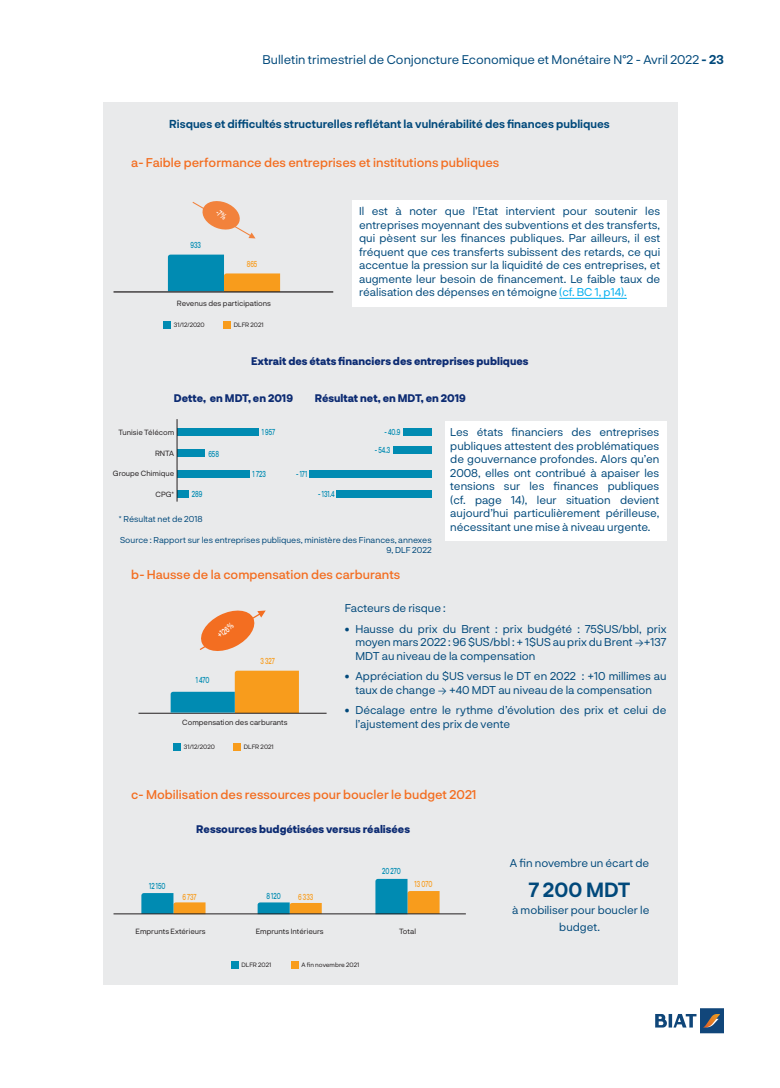
<style>
.page{position:relative;width:780px;height:1088px;background:#fff}
.page>*{position:absolute;margin:0;border:0;box-sizing:border-box;transform-origin:0 0}
.t1{font:700 20px "Neurial Grotesk";color:#01497b}
.t2{font:500 12.5px "Neurial Grotesk";color:#f36e21}
.t3{font:12.5px "Neurial Grotesk";color:#01497b}
.t4{font:11.25px/13.5px "Neurial Grotesk";color:#01497b;text-align:justify}
.t5{font:700 11.25px "Neurial Grotesk";color:#01497b}
.t6{font:800 10.62px "Neurial Grotesk";color:#0d2c73}
.t7{font:8.5px/10.2px "Neurial Grotesk";color:#01497b;text-align:right}
.t8{font:500 8.5px "Neurial Grotesk";color:#008bb2;scale:.7 1}
.t9{font:500 8.5px "Neurial Grotesk";color:#f89c1c;scale:.7 1}
.t10{font:500 8.5px "Neurial Grotesk";color:#fff;scale:.7 1}
.t11{font:7.5px "Neurial Grotesk";color:#231f20}
.t12{font:6.25px "Neurial Grotesk";color:#231f20}
.s1{font-weight:700}
.s2{color:#00aeef}
</style>
<div class="page">
<img style="left:655px;top:1008px;width:69px;height:25px">
<div style="left:103px;top:103px;width:574px;height:882px;background:#e9eaeb"></div>
<div style="left:352px;top:200px;width:314px;height:107px;background:#fff"></div>
<div style="left:445px;top:421px;width:221px;height:119px;background:#fff"></div>
<svg style="left:168px;top:255px;width:112px;height:36px"></svg>
<hr style="left:113px;top:291px;width:220px;height:2px;background:#231f20">
<hr style="left:559px;top:298px;width:67px;height:1px;background:#00aeef">
<div style="left:163px;top:322px;width:7px;height:7px;background:#008bb2"></div>
<div style="left:223px;top:322px;width:7px;height:7px;background:#f89c1c"></div>
<div style="left:177px;top:429px;width:82px;height:7px;background:#008bb2"></div>
<div style="left:309px;top:470px;width:122px;height:7px;background:#008bb2"></div>
<div style="left:336px;top:490px;width:95px;height:7px;background:#008bb2"></div>
<div style="left:393px;top:446px;width:38px;height:7px;background:#008bb2"></div>
<div style="left:403px;top:429px;width:28px;height:7px;background:#008bb2"></div>
<div style="left:177px;top:450px;width:28px;height:7px;background:#008bb2"></div>
<div style="left:177px;top:470px;width:73px;height:7px;background:#008bb2"></div>
<div style="left:177px;top:490px;width:12px;height:7px;background:#008bb2"></div>
<hr style="left:177px;top:419px;width:1px;height:83px;background:#231f20">
<svg style="left:199px;top:610px;width:67px;height:41px"></svg>
<hr style="left:138px;top:713px;width:188px;height:1px;background:#231f20">
<svg style="left:171px;top:671px;width:128px;height:42px"></svg>
<svg style="left:375px;top:879px;width:64px;height:34px"></svg>
<svg style="left:257px;top:902px;width:65px;height:11px"></svg>
<svg style="left:141px;top:893px;width:64px;height:20px"></svg>
<div style="left:173px;top:744px;width:7px;height:7px;background:#008bb2"></div>
<div style="left:231px;top:961px;width:7px;height:8px;background:#008bb2"></div>
<div style="left:233px;top:744px;width:7px;height:7px;background:#f89c1c"></div>
<div style="left:291px;top:961px;width:7px;height:8px;background:#f89c1c"></div>
<hr style="left:113px;top:913px;width:353px;height:1px;background:#231f20">
<svg style="left:192px;top:201px;width:63px;height:37px"></svg>
<p class="t3" style="left:262px;top:51px;width:463px">Bulletin trimestriel de Conjoncture Economique et Monétaire N°2 - Avril 2022 <span class="s1">- 23</span></p>
<p class="t5" style="left:169px;top:116px;width:442px">Risques et difficultés structurelles reflétant la vulnérabilité des finances publiques</p>
<p class="t2" style="left:131px;top:154px;width:369px">a- Faible performance des entreprises et institutions publiques</p>
<p class="t8" style="left:190px;top:239px;width:17px">933</p>
<p class="t9" style="left:247px;top:258px;width:17px">865</p>
<p class="t11" style="left:177px;top:298px;width:96px">Revenus des participations</p>
<p class="t4" style="left:359px;top:204px;width:302px">Il est à noter que l’Etat intervient pour soutenir les entreprises moyennant des subventions et des transferts, qui pèsent sur les finances publiques. Par ailleurs, il est fréquent que ces transferts subissent des retards, ce qui accentue la pression sur la liquidité de ces entreprises, et augmente leur besoin de financement. Le faible taux de réalisation des dépenses en témoigne <span class="s2">(cf. BC 1, p14).</span></p>
<p class="t12" style="left:174px;top:320px;width:32px">31/12/2020</p>
<p class="t12" style="left:234px;top:320px;width:31px">DLFR 2021</p>
<p class="t6" style="left:251px;top:354px;width:279px">Extrait des états financiers des entreprises publiques</p>
<p class="t6" style="left:174px;top:390px;width:121px">Dette, en MDT, en 2019</p>
<p class="t6" style="left:315px;top:390px;width:153px">Résultat net, en MDT, en 2019</p>
<p class="t11" style="left:118px;top:427px;width:57px">Tunisie Télécom</p>
<p class="t11" style="left:155px;top:448px;width:21px">RNTA</p>
<p class="t11" style="left:113px;top:468px;width:63px">Groupe Chimique</p>
<p class="t11" style="left:155px;top:489px;width:20px">CPG*</p>
<p class="t8" style="left:208px;top:447px;width:17px">658</p>
<p class="t8" style="left:192px;top:488px;width:17px">289</p>
<p class="t8" style="left:262px;top:426px;width:21px">1 957</p>
<p class="t8" style="left:384px;top:426px;width:24px">- 40.9</p>
<p class="t8" style="left:375px;top:444px;width:24px">- 54.3</p>
<p class="t8" style="left:318px;top:488px;width:25px">- 131.4</p>
<p class="t8" style="left:253px;top:468px;width:20px">1 723</p>
<p class="t8" style="left:296px;top:468px;width:18px">- 171</p>
<p class="t7" style="left:119px;top:514px;width:85px">* Résultat net de 2018</p>
<p class="t7" style="left:120px;top:535px;width:313px">Source : Rapport sur les entreprises publiques, ministère des Finances, annexes<br>9, DLF 2022</p>
<p class="t2" style="left:131px;top:565px;width:270px">b- Hausse de la compensation des carburants</p>
<p class="t4" style="left:450px;top:425px;width:211px">Les états financiers des entreprises publiques attestent des problématiques de gouvernance profondes. Alors qu’en 2008, elles ont contribué à apaiser les tensions sur les finances publiques (cf. page 14), leur situation devient aujourd’hui particulièrement périlleuse, nécessitant une mise à niveau urgente.</p>
<p class="t10" style="left:214px;top:631px;width:28px;rotate:-38deg">+126%</p>
<p class="t8" style="left:196px;top:674px;width:21px">1 470</p>
<p class="t9" style="left:260px;top:655px;width:22px">3 327</p>
<p class="t11" style="left:182px;top:717px;width:107px">Compensation des carburants</p>
<p class="t12" style="left:184px;top:742px;width:32px">31/12/2020</p>
<p class="t12" style="left:244px;top:742px;width:31px">DLFR 2021</p>
<p class="t4" style="left:345px;top:601px;width:103px">Facteurs de risque :</p>
<p class="t4" style="left:355px;top:621px;width:312px;text-indent:-11px"><span class="s1">•</span> Hausse du prix du Brent : prix budgété : 75$US/bbl, prix moyen mars 2022 : 96 $US/bbl : + 1$US au prix du Brent →+137<br>MDT au niveau de la compensation</p>
<p class="t4" style="left:345px;top:669px;width:323px;text-align:center"><span class="s1">•</span> Appréciation du $US versus le DT en 2022 : +10 millimes au taux de change → +40 MDT au niveau de la compensation</p>
<p class="t4" style="left:355px;top:703px;width:312px;text-indent:-11px"><span class="s1">•</span> Décalage entre le rythme d’évolution des prix et celui de l’ajustement des prix de vente</p>
<p class="t2" style="left:131px;top:786px;width:347px">c- Mobilisation des ressources pour boucler le budget 2021</p>
<p class="t6" style="left:196px;top:821px;width:215px">Ressources budgétisées versus réalisées</p>
<p class="t8" style="left:149px;top:880px;width:25px">12 150</p>
<p class="t8" style="left:266px;top:889px;width:22px">8 120</p>
<p class="t9" style="left:182px;top:891px;width:22px">6 737</p>
<p class="t9" style="left:298px;top:890px;width:23px">6 333</p>
<p class="t8" style="left:382px;top:865px;width:28px">20 270</p>
<p class="t9" style="left:414px;top:878px;width:27px">13 070</p>
<p class="t11" style="left:135px;top:926px;width:72px">Emprunts Extérieurs</p>
<p class="t11" style="left:256px;top:926px;width:69px">Emprunts Intérieurs</p>
<p class="t11" style="left:399px;top:926px;width:19px">Total</p>
<p class="t12" style="left:241px;top:960px;width:31px">DLFR 2021</p>
<p class="t12" style="left:301px;top:960px;width:59px">A fin novembre 2021</p>
<p class="t4" style="left:510px;top:855px;width:141px">A fin novembre un écart de</p>
<h1 class="t1" style="left:528px;top:875px;width:103px">7 200 MDT</h1>
<p class="t4" style="left:512px;top:901px;width:139px;line-height:16.9px;text-align:center">à mobiliser pour boucler le budget.</p>
</div>
